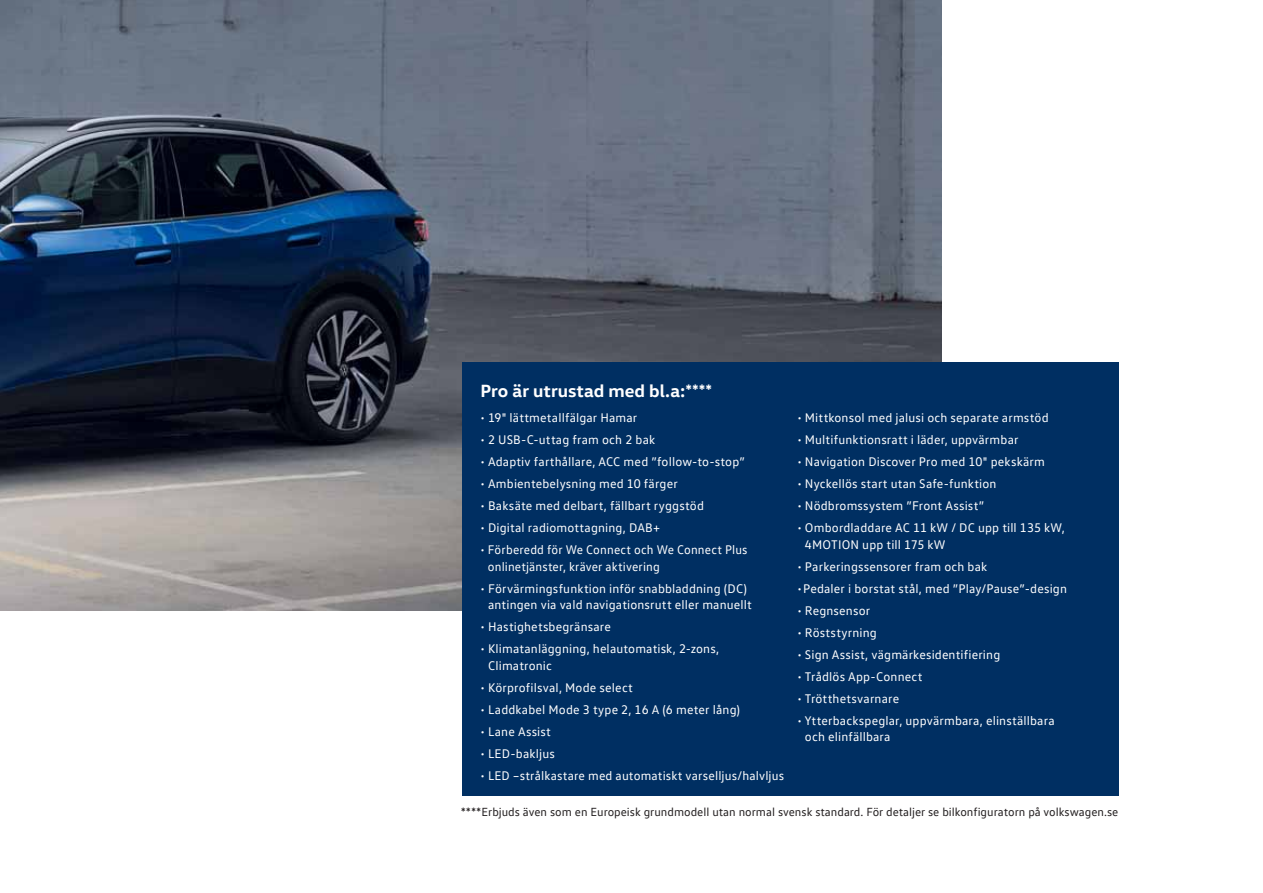
<style>
.page{position:relative;width:1263px;height:893px;background:#fff}
.page>*{position:absolute;margin:0;border:0;box-sizing:border-box;transform-origin:0 0}
.t1{font:700 18px "VW Head";color:#fff}
.t2{font:12.75px/16.5px "VW Text";letter-spacing:.01em;color:#fff}
.t3{font:12px "VW Text";color:#231f20}
.s1{font-size:15px}
</style>
<div class="page">
<img style="left:0;top:0;width:942px;height:610px">
<div style="left:462px;top:362px;width:656px;height:434px;background:#002f62"></div>
<h1 class="t1" style="left:480px;top:384px;width:233px">Pro är utrustad med bl.a:<span class="s1">****</span></h1>
<p class="t2" style="left:480px;top:411px;width:158px">• 19" lättmetallfälgar Hamar</p>
<p class="t2" style="left:480px;top:433px;width:176px">• 2 USB-C-uttag fram och 2 bak</p>
<p class="t2" style="left:480px;top:455px;width:266px">• Adaptiv farthållare, ACC med ”follow-to-stop”</p>
<p class="t2" style="left:480px;top:477px;width:199px">• Ambientebelysning med 10 färger</p>
<p class="t2" style="left:480px;top:499px;width:225px">• Baksäte med delbart, fällbart ryggstöd</p>
<p class="t2" style="left:480px;top:521px;width:181px">• Digital radiomottagning, DAB+</p>
<p class="t2" style="left:488px;top:543px;width:261px;text-indent:-7px">• Förberedd för We Connect och We Connect Plus onlinetjänster, kräver aktivering</p>
<p class="t2" style="left:480px;top:581px;width:273px;text-align:center">• Förvärmingsfunktion inför snabbladdning (DC) antingen via vald navigationsrutt eller manuellt</p>
<p class="t2" style="left:480px;top:620px;width:132px">• Hastighetsbegränsare</p>
<p class="t2" style="left:488px;top:642px;width:233px;text-indent:-8px">• Klimatanläggning, helautomatisk, 2-zons,<br>Climatronic</p>
<p class="t2" style="left:480px;top:680px;width:154px">• Körprofilsval, Mode select</p>
<p class="t2" style="left:480px;top:702px;width:261px">• Laddkabel Mode 3 type 2, 16 A (6 meter lång)</p>
<p class="t2" style="left:480px;top:724px;width:72px">• Lane Assist</p>
<p class="t2" style="left:480px;top:746px;width:76px">• LED-bakljus</p>
<p class="t2" style="left:480px;top:769px;width:305px">• LED –strålkastare med automatiskt varselljus/halvljus</p>
<p class="t2" style="left:797px;top:411px;width:253px">• Mittkonsol med jalusi och separate armstöd</p>
<p class="t2" style="left:797px;top:433px;width:223px">• Multifunktionsratt i läder, uppvärmbar</p>
<p class="t2" style="left:797px;top:455px;width:249px">• Navigation Discover Pro med 10" pekskärm</p>
<p class="t2" style="left:797px;top:477px;width:201px">• Nyckellös start utan Safe-funktion</p>
<p class="t2" style="left:797px;top:499px;width:188px">• Nödbromssystem ”Front Assist”</p>
<p class="t2" style="left:805px;top:521px;width:262px;text-indent:-8px">• Ombordladdare AC 11 kW / DC upp till 135 kW,<br>4MOTION upp till 175 kW</p>
<p class="t2" style="left:797px;top:559px;width:192px">• Parkeringssensorer fram och bak</p>
<p class="t2" style="left:797px;top:581px;width:271px">• Pedaler i borstat stål, med ”Play/Pause”-design</p>
<p class="t2" style="left:797px;top:603px;width:74px">• Regnsensor</p>
<p class="t2" style="left:797px;top:625px;width:81px">• Röststyrning</p>
<p class="t2" style="left:797px;top:647px;width:204px">• Sign Assist, vägmärkesidentifiering</p>
<p class="t2" style="left:797px;top:669px;width:127px">• Trådlös App-Connect</p>
<p class="t2" style="left:797px;top:691px;width:103px">• Trötthetsvarnare</p>
<p class="t2" style="left:805px;top:713px;width:251px;text-indent:-8px">• Ytterbackspeglar, uppvärmbara, elinställbara och elinfällbara</p>
<p class="t3" style="left:461px;top:808px;width:659px">****Erbjuds även som en Europeisk grundmodell utan normal svensk standard. För detaljer se bilkonfiguratorn på volkswagen.se</p>
</div>
